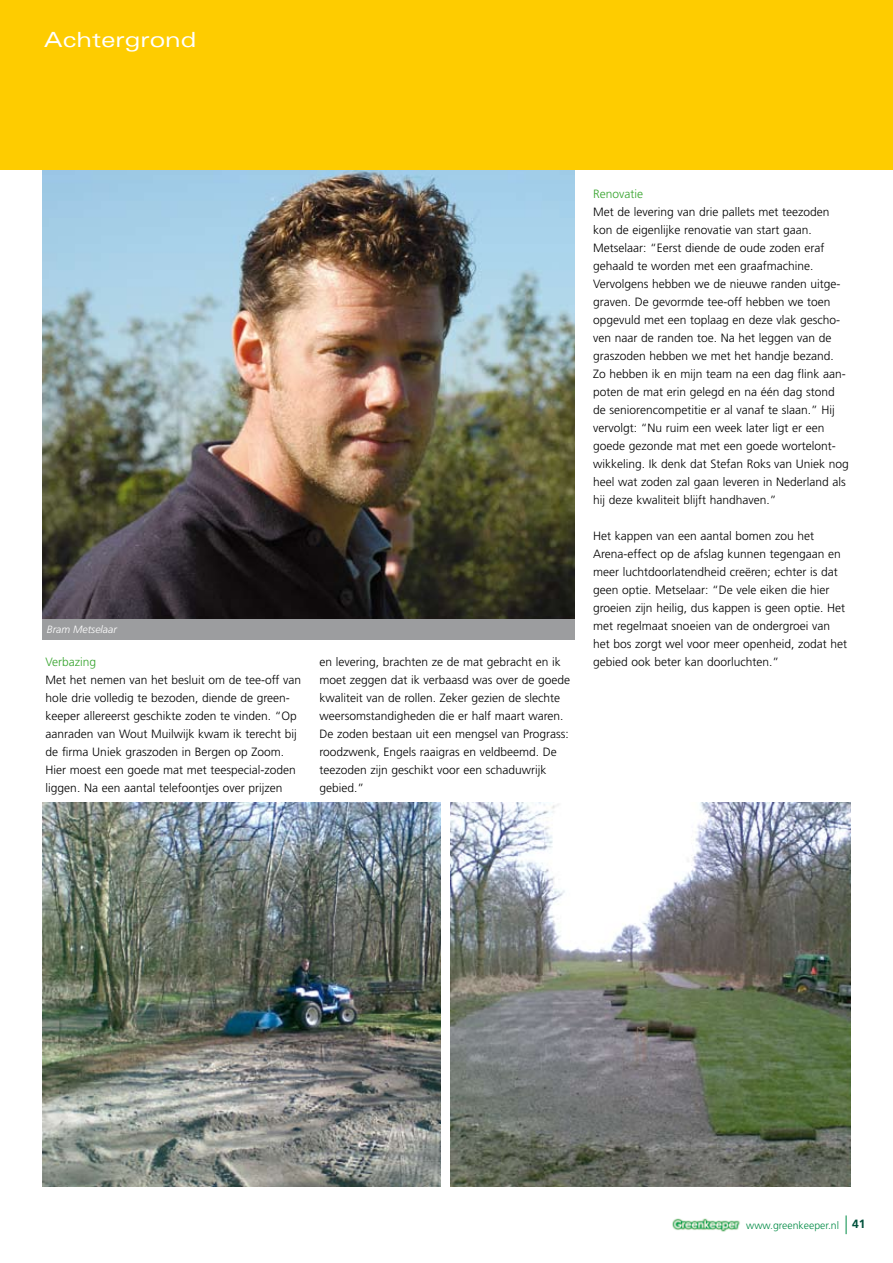
<style>
.page{position:relative;width:893px;height:1263px;background:#fff}
.page>*{position:absolute;margin:0;border:0;box-sizing:border-box;transform-origin:0 0}
.t1{font:expanded 21px "Univers";color:#fff}
.t2{font:300 12px/18px "Frutiger";color:#000}
.t3{font:300 12px "Frutiger";color:#35a32c}
.t4{font:300 10.5px "Frutiger";color:#008b45}
.t5{font:italic 300 10.5px "Frutiger";color:#fff}
.s1{font-weight:700;font-size:12px;color:#00513c}
</style>
<div class="page">
<svg style="left:846px;top:1215px;width:1px;height:19px"></svg>
<img style="left:672px;top:1218px;width:68px;height:14px">
<img style="left:43px;top:170px;width:532px;height:449px">
<div style="left:0;top:0;width:893px;height:170px;background:#fecc00"></div>
<div style="left:43px;top:619px;width:532px;height:20px;background:#9c9d9f"></div>
<img style="left:43px;top:803px;width:398px;height:383px">
<img style="left:451px;top:803px;width:399px;height:383px">
<h1 class="t1" style="left:44px;top:27px;width:154px">Achtergrond</h1>
<p class="t5" style="left:47px;top:623px;width:71px">Bram Metselaar</p>
<p class="t3" style="left:46px;top:655px;width:52px">Verbazing</p>
<p class="t2" style="left:46px;top:671px;width:257px">Met het nemen van het besluit om de tee-off van hole drie volledig te bezoden, diende de green&shy;keeper allereerst geschikte zoden te vinden. “Op aanraden van Wout Muilwijk kwam ik terecht bij de firma Uniek graszoden in Bergen op Zoom.<br>Hier moest een goede mat met teespecial-zoden liggen. Na een aantal telefoontjes over prijzen</p>
<p class="t2" style="left:319px;top:653px;width:252px">en levering, brachten ze de mat gebracht en ik moet zeggen dat ik verbaasd was over de goede kwaliteit van de rollen. Zeker gezien de slechte weersomstandigheden die er half maart waren.<br>De zoden bestaan uit een mengsel van Prograss: roodzwenk, Engels raaigras en veldbeemd. De teezoden zijn geschikt voor een schaduwrijk gebied.”</p>
<p class="t3" style="left:593px;top:187px;width:52px">Renovatie</p>
<p class="t2" style="left:593px;top:203px;width:257px">Met de levering van drie pallets met teezoden kon de eigenlijke renovatie van start gaan.<br>Metselaar: “Eerst diende de oude zoden eraf gehaald te worden met een graafmachine.<br>Vervolgens hebben we de nieuwe randen uitge&shy;graven. De gevormde tee-off hebben we toen opgevuld met een toplaag en deze vlak gescho&shy;ven naar de randen toe. Na het leggen van de graszoden hebben we met het handje bezand.<br>Zo hebben ik en mijn team na een dag flink aan&shy;poten de mat erin gelegd en na één dag stond de seniorencompetitie er al vanaf te slaan.” Hij vervolgt: “Nu ruim een week later ligt er een goede gezonde mat met een goede wortelont&shy;wikkeling. Ik denk dat Stefan Roks van Uniek nog heel wat zoden zal gaan leveren in Nederland als hij deze kwaliteit blijft handhaven.”</p>
<p class="t2" style="left:593px;top:527px;width:256px">Het kappen van een aantal bomen zou het Arena-effect op de afslag kunnen tegengaan en meer luchtdoorlatendheid creëren; echter is dat geen optie. Metselaar: “De vele eiken die hier groeien zijn heilig, dus kappen is geen optie. Het met regelmaat snoeien van de ondergroei van het bos zorgt wel voor meer openheid, zodat het gebied ook beter kan doorluchten.”</p>
<p class="t4" style="left:746px;top:1219px;width:121px">www.greenkeeper.nl <span class="s1">41</span></p>
</div>
